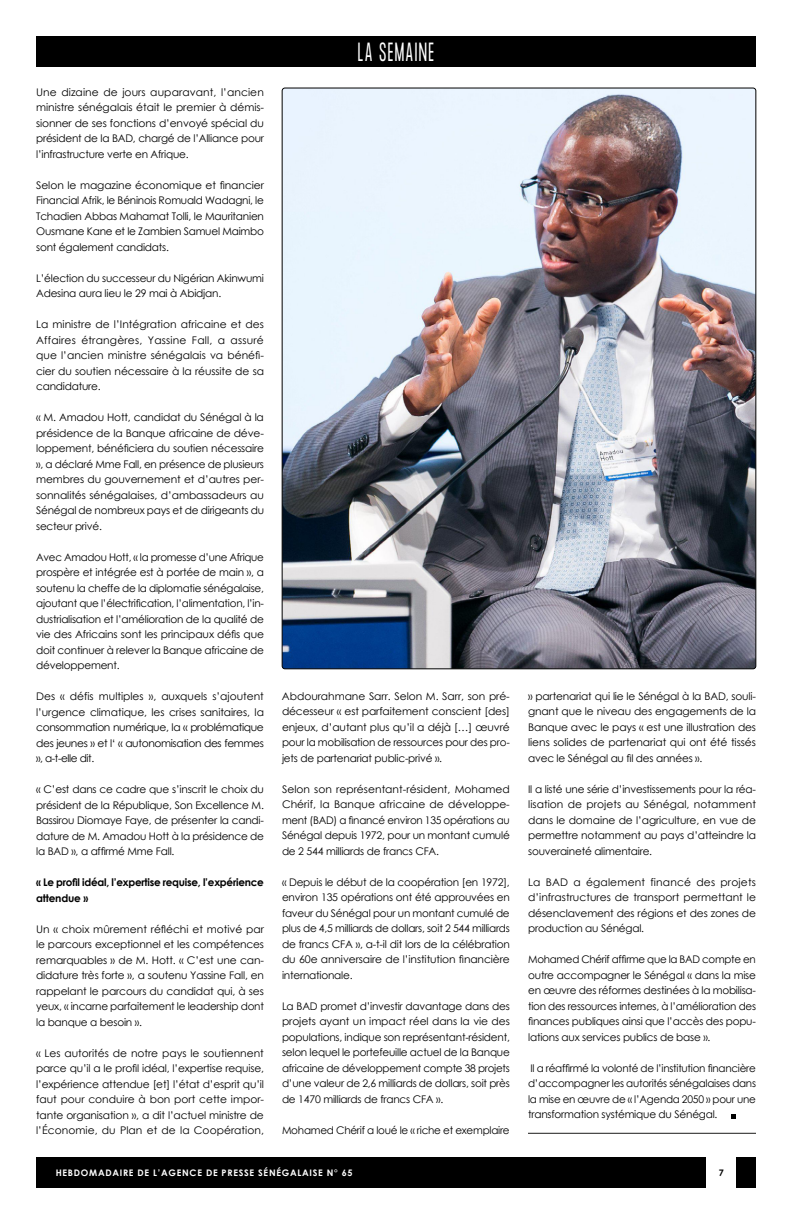
<style>
.page{position:relative;width:792px;height:1224px;background:#fff}
.page>*{position:absolute;margin:0;border:0;box-sizing:border-box;transform-origin:0 0}
.t1{font:300 23px "Formula Condensed";letter-spacing:.075em;color:#fff;scale:.8 1}
.t2{font:10.5px/15.5px "Century Gothic";letter-spacing:-.02em;color:#000;text-align:justify}
.t3{font:700 10.5px/15.5px "Century Gothic";letter-spacing:-.025em;color:#000}
.t4{font:700 9px "Century Gothic";letter-spacing:.08em;color:#fff}
.t5{font:700 9px "Century Gothic";color:#000}
</style>
<div class="page">
<div style="left:36px;top:36px;width:720px;height:31px;background:#000"></div>
<div style="left:36px;top:1157px;width:720px;height:31px;background:#000"></div>
<div style="left:706px;top:1155px;width:30px;height:35px;background:#fff"></div>
<img style="left:282px;top:88px;width:474px;height:581px">
<svg style="left:731px;top:1114px;width:4px;height:5px"></svg>
<hr style="left:528px;top:1133px;width:228px;height:1px;background:#1b1b1a">
<p class="t2" style="left:36px;top:84px;width:229px">Une dizaine de jours auparavant, l’ancien ministre sénégalais était le premier à démis&shy;sionner de ses fonctions d’envoyé spécial du président de la BAD, chargé de l’Alliance pour l’infrastructure verte en Afrique.</p>
<p class="t2" style="left:36px;top:177px;width:229px">Selon le magazine économique et financier Financial Afrik, le Béninois Romuald Wadagni, le Tchadien Abbas Mahamat Tolli, le Mauritanien Ousmane Kane et le Zambien Samuel Maimbo sont également candidats.</p>
<p class="t2" style="left:36px;top:270px;width:229px">L’élection du successeur du Nigérian Akinwumi<br>Adesina aura lieu le 29 mai à Abidjan.</p>
<p class="t2" style="left:36px;top:317px;width:229px">La ministre de l’Intégration africaine et des Affaires étrangères, Yassine Fall, a assuré que l’ancien ministre sénégalais va bénéfi&shy;cier du soutien nécessaire à la réussite de sa candidature.</p>
<p class="t2" style="left:36px;top:410px;width:229px">« M. Amadou Hott, candidat du Sénégal à la présidence de la Banque africaine de déve&shy;loppement, bénéficiera du soutien nécessaire », a déclaré Mme Fall, en présence de plusieurs membres du gouvernement et d’autres per&shy;sonnalités sénégalaises, d’ambassadeurs au Sénégal de nombreux pays et de dirigeants du secteur privé.</p>
<p class="t2" style="left:36px;top:549px;width:229px">Avec Amadou Hott, « la promesse d’une Afrique prospère et intégrée est à portée de main », a soutenu la cheffe de la diplomatie sénégalaise, ajoutant que l’électrification, l’alimentation, l’in&shy;dustrialisation et l’amélioration de la qualité de vie des Africains sont les principaux défis que doit continuer à relever la Banque africaine de développement.</p>
<p class="t2" style="left:36px;top:689px;width:229px">Des « défis multiples », auxquels s’ajoutent l’urgence climatique, les crises sanitaires, la consommation numérique, la « problématique des jeunes » et l‘ « autonomisation des femmes », a-t-elle dit.</p>
<p class="t2" style="left:36px;top:782px;width:229px">« C’est dans ce cadre que s’inscrit le choix du président de la République, Son Excellence M.<br>Bassirou Diomaye Faye, de présenter la candi&shy;dature de M. Amadou Hott à la présidence de la BAD », a affirmé Mme Fall.</p>
<p class="t3" style="left:36px;top:874px;width:229px">« Le profil idéal, l’expertise requise, l’expérience attendue »</p>
<p class="t2" style="left:36px;top:921px;width:229px">Un « choix mûrement réfléchi et motivé par le parcours exceptionnel et les compétences remarquables » de M. Hott. « C’est une can&shy;didature très forte », a soutenu Yassine Fall, en rappelant le parcours du candidat qui, à ses yeux, « incarne parfaitement le leadership dont la banque a besoin ».</p>
<p class="t2" style="left:36px;top:1045px;width:229px">« Les autorités de notre pays le soutiennent parce qu’il a le profil idéal, l’expertise requise, l’expérience attendue [et] l’état d’esprit qu’il faut pour conduire à bon port cette impor&shy;tante organisation », a dit l’actuel ministre de l’Économie, du Plan et de la Coopération,</p>
<h1 class="t1" style="left:358px;top:38px;width:97px">LA SEMAINE</h1>
<p class="t2" style="left:282px;top:688px;width:229px">Abdourahmane Sarr. Selon M. Sarr, son pré&shy;décesseur « est parfaitement conscient [des] enjeux, d’autant plus qu’il a déjà […] œuvré pour la mobilisation de ressources pour des pro&shy;jets de partenariat public-privé ».</p>
<p class="t2" style="left:282px;top:781px;width:229px">Selon son représentant-résident, Mohamed Chérif, la Banque africaine de développe&shy;ment (BAD) a financé environ 135 opérations au Sénégal depuis 1972, pour un montant cumulé de 2 544 milliards de francs CFA.</p>
<p class="t2" style="left:282px;top:874px;width:229px">« Depuis le début de la coopération [en 1972], environ 135 opérations ont été approuvées en faveur du Sénégal pour un montant cumulé de plus de 4,5 milliards de dollars, soit 2 544 milliards de francs CFA », a-t-il dit lors de la célébration du 60e anniversaire de l’institution financière internationale.</p>
<p class="t2" style="left:282px;top:998px;width:229px">La BAD promet d’investir davantage dans des projets ayant un impact réel dans la vie des populations, indique son représentant-résident, selon lequel le portefeuille actuel de la Banque africaine de développement compte 38 projets d’une valeur de 2,6 milliards de dollars, soit près de 1470 milliards de francs CFA ».</p>
<p class="t2" style="left:282px;top:1122px;width:229px">Mohamed Chérif a loué le « riche et exemplaire</p>
<p class="t2" style="left:528px;top:688px;width:229px">» partenariat qui lie le Sénégal à la BAD, souli&shy;gnant que le niveau des engagements de la Banque avec le pays « est une illustration des liens solides de partenariat qui ont été tissés avec le Sénégal au fil des années ».</p>
<p class="t2" style="left:528px;top:781px;width:229px">Il a listé une série d’investissements pour la réa&shy;lisation de projets au Sénégal, notamment dans le domaine de l’agriculture, en vue de permettre notamment au pays d’atteindre la souveraineté alimentaire.</p>
<p class="t2" style="left:528px;top:874px;width:229px">La BAD a également financé des projets d’infrastructures de transport permettant le désenclavement des régions et des zones de production au Sénégal.</p>
<p class="t2" style="left:528px;top:952px;width:229px">Mohamed Chérif affirme que la BAD compte en outre accompagner le Sénégal « dans la mise en œuvre des réformes destinées à la mobilisa&shy;tion des ressources internes, à l’amélioration des finances publiques ainsi que l’accès des popu&shy;lations aux services publics de base ».</p>
<p class="t2" style="left:528px;top:1060px;width:229px">Il a réaffirmé la volonté de l’institution financière d’accompagner les autorités sénégalaises dans la mise en œuvre de « l’Agenda 2050 » pour une transformation systémique du Sénégal.</p>
<p class="t4" style="left:56px;top:1166px;width:298px">HEBDOMADAIRE DE L’AGENCE DE PRESSE SÉNÉGALAISE N° 65</p>
<p class="t5" style="left:719px;top:1166px;width:7px">7</p>
</div>
